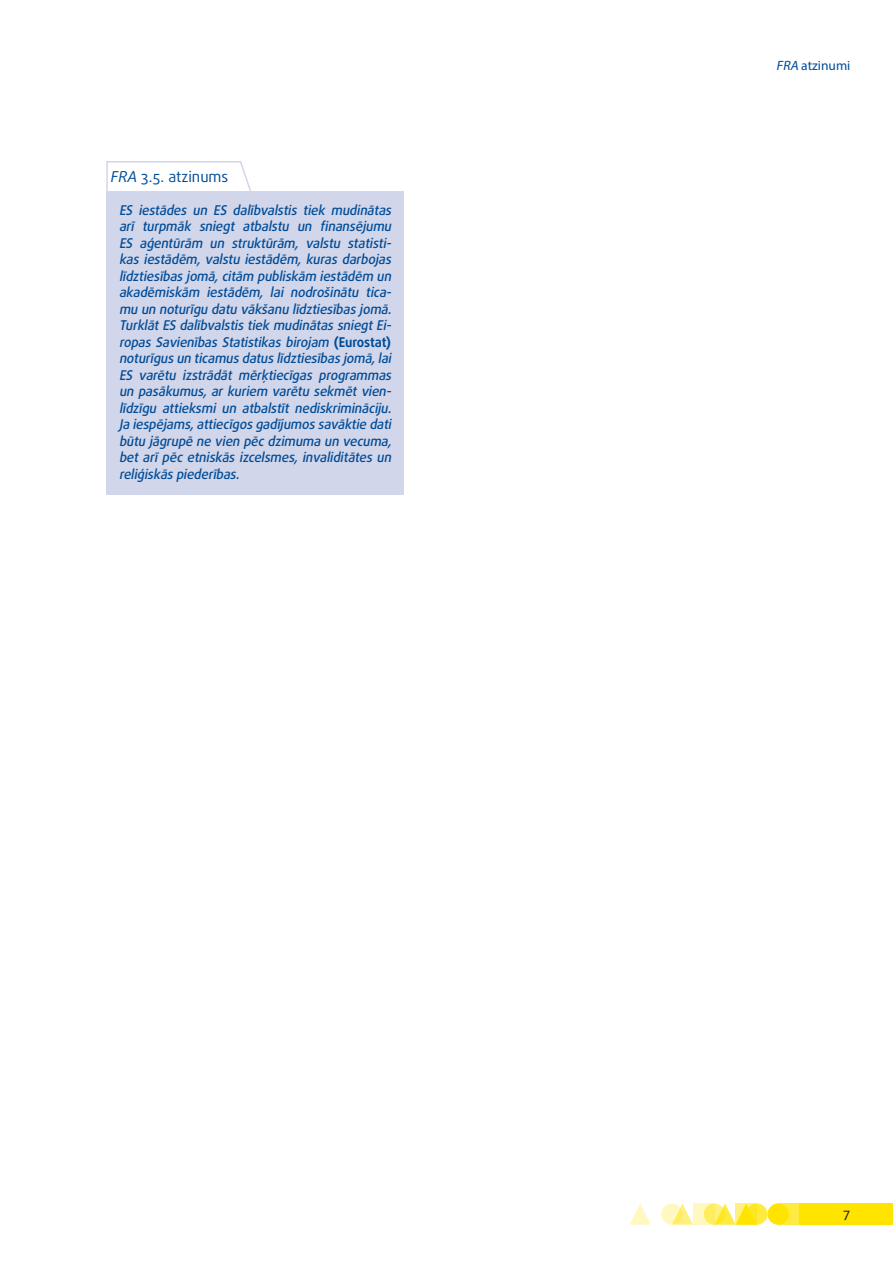
<style>
.page{position:relative;width:893px;height:1263px;background:#fff}
.page>*{position:absolute;margin:0;border:0;box-sizing:border-box;transform-origin:0 0}
.opinion_header_sw{font:15px "Daxline Pro";color:#004c98}
.opinion_text_SW_last{font:italic 500 13.5px/16.5px "Daxline Pro";letter-spacing:-.01em;color:#004c98}
.t1{font:13.5px "Myriad Pro";color:#004c98}
.t2{font:13.5px "Daxline Pro";color:#1a171c}
.s1{font-style:italic}
.s2{font-weight:700;font-style:normal}
</style>
<div class="page">
<div style="left:746px;top:1203px;width:21px;height:22px;background:#ffea40;border-radius:50%"></div>
<div style="left:778px;top:1203px;width:21px;height:22px;background:#ffea40"></div>
<div style="left:799px;top:1203px;width:94px;height:22px;background:#ffe400"></div>
<svg style="left:675px;top:1203px;width:18px;height:22px"></svg>
<svg style="left:629px;top:1204px;width:22px;height:21px"></svg>
<div style="left:767px;top:1203px;width:22px;height:22px;background:#ffe400;border-radius:50%"></div>
<svg style="left:718px;top:1203px;width:18px;height:22px"></svg>
<svg style="left:704px;top:1203px;width:21px;height:22px"></svg>
<svg style="left:661px;top:1203px;width:21px;height:22px"></svg>
<svg style="left:736px;top:1203px;width:21px;height:22px"></svg>
<svg style="left:693px;top:1203px;width:21px;height:22px"></svg>
<div style="left:106px;top:192px;width:298px;height:303px;background:#d2d6ea"></div>
<svg style="left:106px;top:161px;width:147px;height:31px"></svg>
<p class="opinion_header_sw" style="left:111px;top:167px;width:119px"><span class="s1">FRA</span> 3.5. atzinums</p>
<p class="opinion_text_SW_last" style="left:119px;top:202px;width:277px">ES iestādes un ES dalībvalstis tiek mudinātas arī turpmāk sniegt atbalstu un finansējumu ES aģentūrām un struktūrām, valstu statisti&shy;kas iestādēm, valstu iestādēm, kuras darbojas līdztiesībasjomā,citām publiskām iestādēm un akadēmiskām iestādēm, lai nodrošinātu tica&shy;mu un noturīgu datu vākšanu līdztiesībasjomā.<br>TurklātES dalībvalstistiek mudinātassniegtEi&shy;ropas Savienības Statistikas birojam <span class="s2">( E u r o s t a t ) </span>noturīgusun ticamusdatuslīdztiesībasjomā,lai ES varētu izstrādāt mērķtiecīgas programmas un pasākumus, ar kuriem varētu sekmēt vien&shy;līdzīgu attieksmi un atbalstīt nediskrimināciju.<br>Ja iespējams,attiecīgosgadījumossavāktie dati būtu jāgrupē ne vien pēcdzimuma un vecuma, bet arī pēc etniskās izcelsmes, invaliditātes un reliģiskāspiederības.</p>
<p class="t1" style="left:776px;top:57px;width:76px"><span class="s1">FRA</span> atzinumi</p>
<p class="t2" style="left:843px;top:1204px;width:9px">7</p>
</div>
